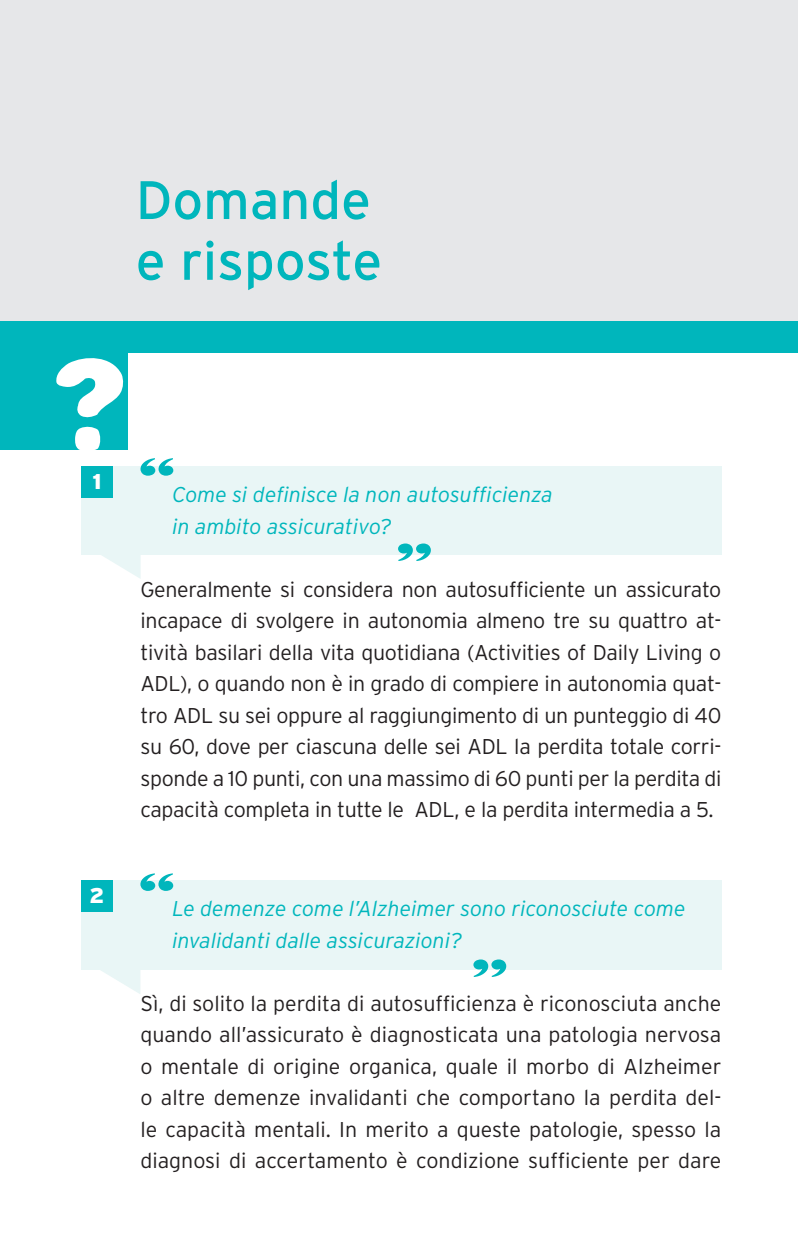
<style>
.page{position:relative;width:798px;height:1244px;background:#fff}
.page>*{position:absolute;margin:0;border:0;box-sizing:border-box;transform-origin:0 0}
.t1{font:119.92px "Washout";color:#fff}
.t2{font:54px/60.8px "Interstate";color:#00b6bc}
.t3{font:54px "Latin Wide";color:#00b6bc}
.t4{font:300 21.38px/31.5px "Interstate";letter-spacing:-.015em;color:#231f20;text-align:justify}
.t5{font:italic 300 21.38px/31.5px "Interstate";color:#00b6bc}
.t6{font:900 21.38px "Interstate";color:#fff}
</style>
<div class="page">
<div style="left:0;top:0;width:797px;height:338px;background:#e6e7e9"></div>
<div style="left:0;top:321px;width:797px;height:31px;background:#00b6bc"></div>
<div style="left:0;top:322px;width:128px;height:128px;background:#00b6bc"></div>
<div style="left:81px;top:880px;width:640px;height:89px;background:#e9f6f6"></div>
<svg style="left:100px;top:969px;width:40px;height:25px"></svg>
<div style="left:81px;top:466px;width:640px;height:89px;background:#e9f6f6"></div>
<svg style="left:102px;top:555px;width:38px;height:23px"></svg>
<div style="left:81px;top:880px;width:32px;height:32px;background:#00b6bc"></div>
<div style="left:81px;top:466px;width:32px;height:32px;background:#00b6bc"></div>
<h2 class="t2" style="left:136px;top:169px;width:248px">Domande e risposte</h2>
<h1 class="t1" style="left:56px;top:355px;width:123px">?<sub>“</sub></h1>
<p class="t6" style="left:92px;top:469px;width:10px">1</p>
<p class="t5" style="left:172px;top:479px;width:382px">Come si definisce la non autosufficienza in ambito assicurativo?</p>
<h2 class="t3" style="left:393px;top:538px;width:43px">”</h2>
<p class="t6" style="left:90px;top:883px;width:16px">2</p>
<p class="t4" style="left:140px;top:573px;width:582px">Generalmente si considera non autosufficiente un assicurato incapace di svolgere in autonomia almeno tre su quattro at&shy;tività basilari della vita quotidiana (Activities of Daily Living o ADL), o quando non è in grado di compiere in autonomia quat&shy;tro ADL su sei oppure al raggiungimento di un punteggio di 40 su 60, dove per ciascuna delle sei ADL la perdita totale corri&shy;sponde a 10 punti, con una massimo di 60 punti per la perdita di capacità completa in tutte le ADL, e la perdita intermedia a 5.</p>
<h2 class="t3" style="left:136px;top:868px;width:43px">“</h2>
<p class="t5" style="left:172px;top:893px;width:514px">Le demenze come l’Alzheimer sono riconosciute come invalidanti dalle assicurazioni?</p>
<h2 class="t3" style="left:469px;top:954px;width:43px">”</h2>
<p class="t4" style="left:140px;top:987px;width:582px">Sì, di solito la perdita di autosufficienza è riconosciuta anche quando all’assicurato è diagnosticata una patologia nervosa o mentale di origine organica, quale il morbo di Alzheimer o altre demenze invalidanti che comportano la perdita del&shy;le capacità mentali. In merito a queste patologie, spesso la diagnosi di accertamento è condizione sufficiente per dare</p>
</div>
